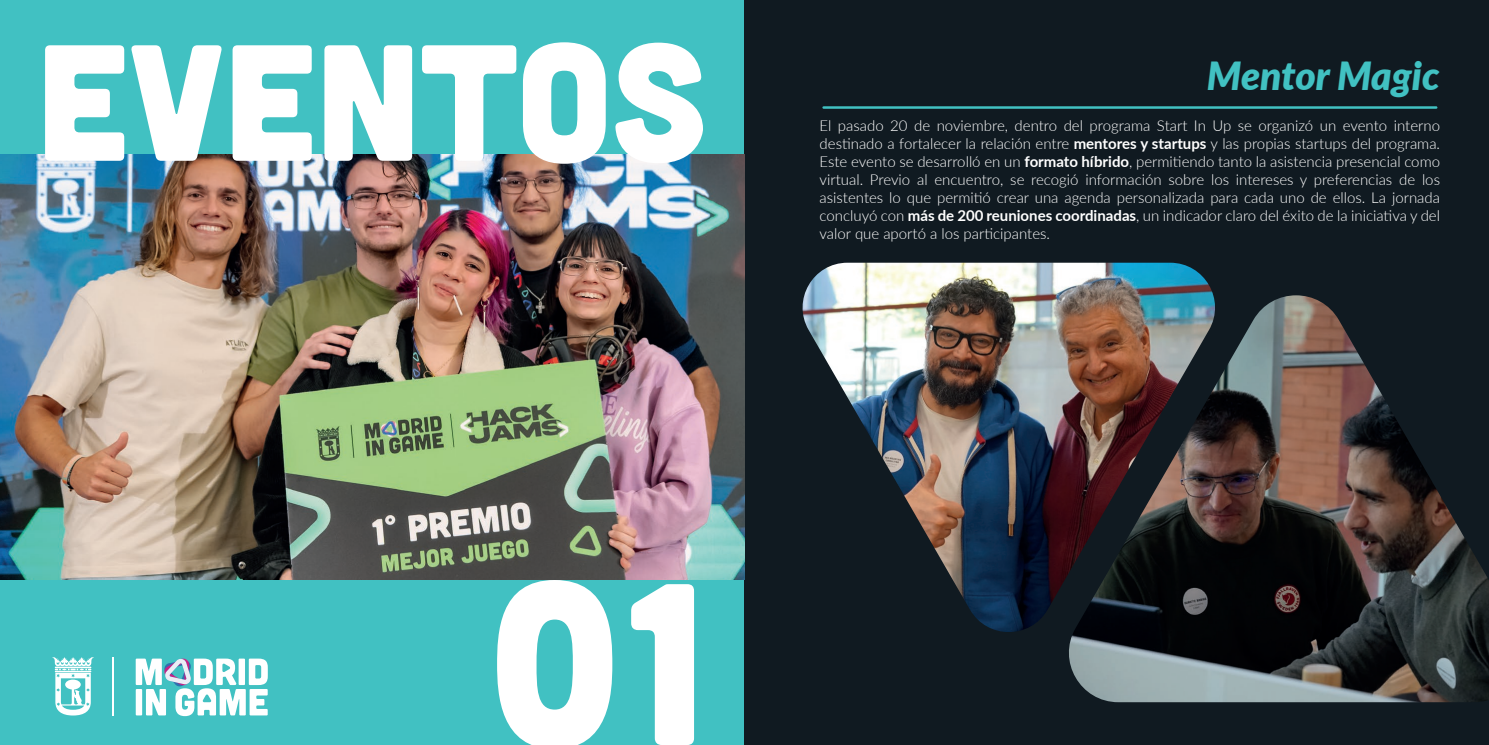
<style>
.page{position:relative;width:1489px;height:745px;background:#fff}
.page>*{position:absolute;margin:0;border:0;box-sizing:border-box;transform-origin:0 0}
.t1{font:229.5px "Madridingamefont";color:#fff}
.t2{font:164.75px "Madridingamefont";color:#fff}
.t3{font:italic 900 38.75px "Lato";color:#41c1c2}
.t4{font:300 15px/18px "Lato";color:#fff;text-align:justify}
.s1{font-weight:700}
</style>
<div class="page">
<div style="left:0;top:0;width:744px;height:744px;background:#41c1c2"></div>
<div style="left:744px;top:0;width:744px;height:744px;background:#101a21"></div>
<img style="left:1069px;top:295px;width:419px;height:406px">
<img style="left:802px;top:262px;width:418px;height:375px">
<hr style="left:823px;top:106px;width:612px;height:3px;background:#41c1c2">
<hr style="left:112px;top:656px;width:2px;height:59px;background:#fff">
<svg style="left:52px;top:657px;width:42px;height:58px"></svg>
<svg style="left:136px;top:658px;width:132px;height:57px"></svg>
<img style="left:0;top:154px;width:744px;height:425px">
<h2 class="t2" style="left:37px;top:-3px;width:671px">EVENTOS</h2>
<h3 class="t3" style="left:1206px;top:46px;width:234px">Mentor Magic</h3>
<p class="t4" style="left:819px;top:116px;width:622px">El pasado 20 de noviembre, dentro del programa Start In Up se organizó un evento interno destinado a fortalecer la relación entre <span class="s1">mentores y startups</span> y las propias startups del programa.<br>Este evento se desarrolló en un <span class="s1">formato híbrido</span>, permitiendo tanto la asistencia presencial como virtual. Previo al encuentro, se recogió información sobre los intereses y preferencias de los asistentes lo que permitió crear una agenda personalizada para cada uno de ellos. La jornada concluyó con <span class="s1">más de 200 reuniones coordinadas</span>, un indicador claro del éxito de la iniciativa y del valor que aportó a los participantes.</p>
<h1 class="t1" style="left:486px;top:517px;width:226px">01</h1>
</div>
